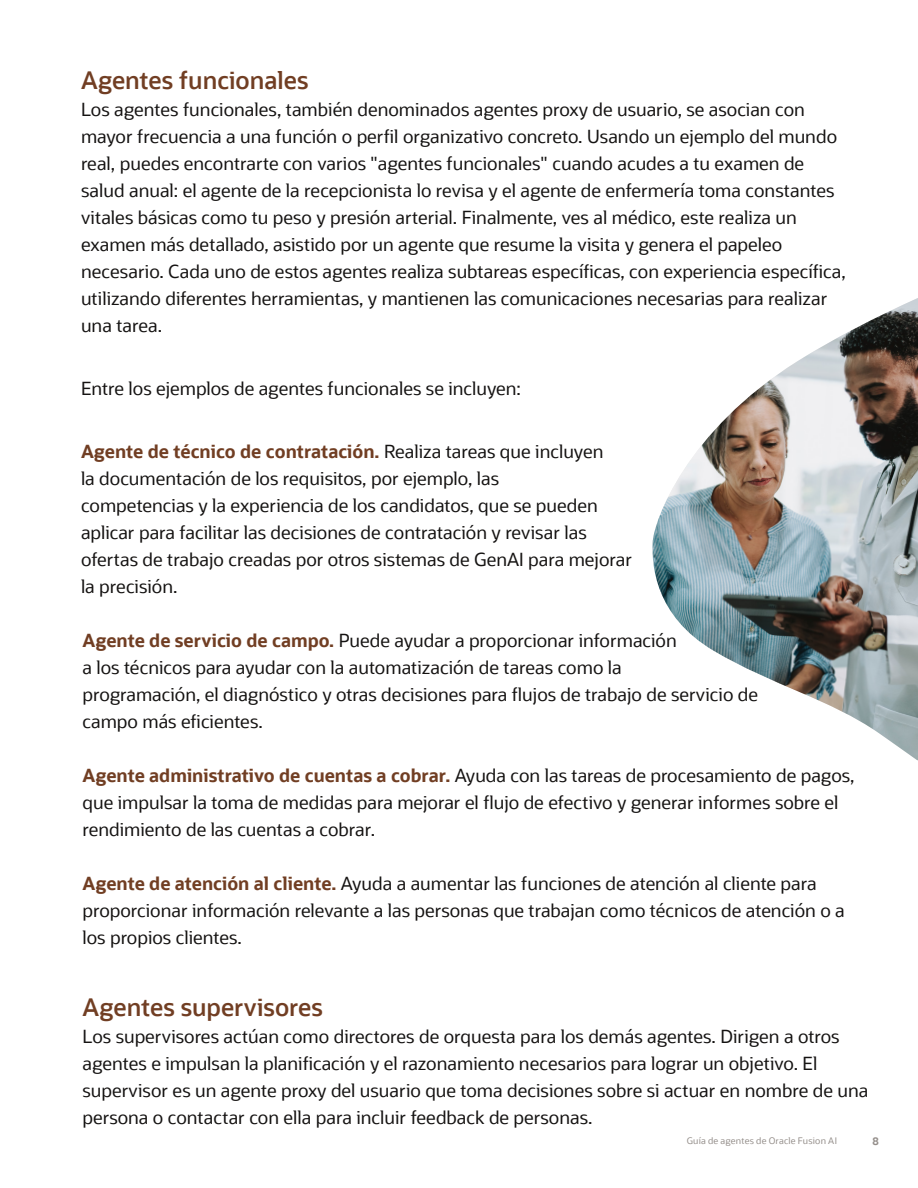
<style>
.page{position:relative;width:918px;height:1188px;background:#fff}
.page>*{position:absolute;margin:0;border:0;box-sizing:border-box;transform-origin:0 0}
.A___Headline{font:600 24px "Oracle Sans";color:#713e23}
.A___Headline-2{font:18px/27px "Oracle Sans";color:#151312}
.A__Body_Heading{font:18px/27px "Oracle Sans";color:#151312}
.t1{font:700 10.5px "Oracle Sans";color:#958f8b}
.t2{font:9px "Oracle Sans";letter-spacing:.025em;color:#958f8b}
.s1{font-weight:700;color:#713e23}
</style>
<div class="page">
<img style="left:652px;top:298px;width:266px;height:462px">
<p class="A___Headline" style="left:81px;top:65px;width:229px">Agentes funcionales</p>
<p class="A___Headline-2" style="left:81px;top:96px;width:766px">Los agentes funcionales, también denominados agentes proxy de usuario, se asocian con mayor frecuencia a una función o perfil organizativo concreto. Usando un ejemplo del mundo real, puedes encontrarte con varios "agentes funcionales" cuando acudes a tu examen de salud anual: el agente de la recepcionista lo revisa y el agente de enfermería toma constantes vitales básicas como tu peso y presión arterial. Finalmente, ves al médico, este realiza un examen más detallado, asistido por un agente que resume la visita y genera el papeleo necesario. Cada uno de estos agentes realiza subtareas específicas, con experiencia específica, utilizando diferentes herramientas, y mantienen las comunicaciones necesarias para realizar una tarea.</p>
<p class="A___Headline-2" style="left:81px;top:375px;width:442px">Entre los ejemplos de agentes funcionales se incluyen:</p>
<p class="A__Body_Heading" style="left:81px;top:438px;width:553px"><span class="s1">Agente de técnico de contratación.</span> Realiza tareas que incluyen<br>la documentación de los requisitos, por ejemplo, las<br>competencias y la experiencia de los candidatos, que se pueden aplicar para facilitar las decisiones de contratación y revisar las ofertas de trabajo creadas por otros sistemas de GenAI para mejorar la precisión.</p>
<p class="A__Body_Heading" style="left:82px;top:627px;width:677px"><span class="s1">Agente de servicio de campo.</span> Puede ayudar a proporcionar información<br>a los técnicos para ayudar con la automatización de tareas como la<br>programación, el diagnóstico y otras decisiones para flujos de trabajo de servicio de campo más eficientes.</p>
<p class="A__Body_Heading" style="left:82px;top:762px;width:774px"><span class="s1">Agente administrativo de cuentas a cobrar.</span> Ayuda con las tareas de procesamiento de pagos, que impulsar la toma de medidas para mejorar el flujo de efectivo y generar informes sobre el rendimiento de las cuentas a cobrar.</p>
<p class="A__Body_Heading" style="left:82px;top:870px;width:764px"><span class="s1">Agente de atención al cliente.</span> Ayuda a aumentar las funciones de atención al cliente para proporcionar información relevante a las personas que trabajan como técnicos de atención o a los propios clientes.</p>
<p class="A___Headline" style="left:82px;top:992px;width:242px">Agentes supervisores</p>
<p class="A___Headline-2" style="left:82px;top:1023px;width:787px">Los supervisores actúan como directores de orquesta para los demás agentes. Dirigen a otros agentes e impulsan la planificación y el razonamiento necesarios para lograr un objetivo. El supervisor es un agente proxy del usuario que toma decisiones sobre si actuar en nombre de una persona o contactar con ella para incluir feedback de personas.</p>
<p class="t2" style="left:687px;top:1135px;width:152px">Guía de agentes de Oracle Fusion AI</p>
<p class="t1" style="left:873px;top:1134px;width:8px">8</p>
</div>
